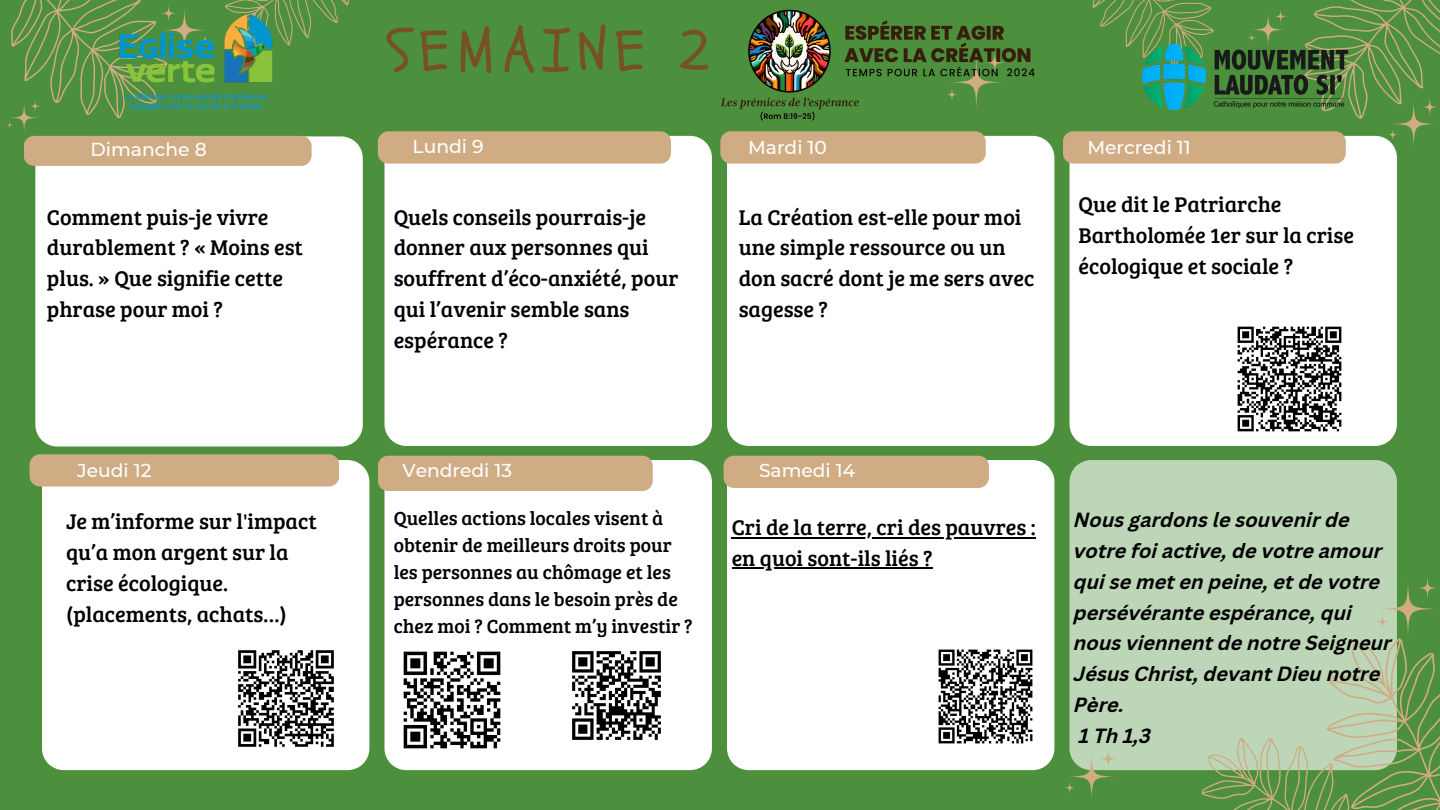
<style>
.page{position:relative;width:1440px;height:810px;background:#4c8f3c}
.page>*{position:absolute;margin:0;border:0;box-sizing:border-box;transform-origin:0 0}
.t1{font:59.7px "Schoolbell";letter-spacing:.13em;color:#765126}
.t2{font:22px/30.8px "Bree Serif";color:#000}
.t3{font:italic 700 20px/30.8px "Canva Sans";color:#000}
.t4{font:19.6px/27px "Bree Serif";color:#000}
.t5{font:500 18.7px "Montserrat";color:#fff}
.t6{font:500 18.6px "Montserrat";color:#fff}
</style>
<div class="page">
<svg style="left:11px;top:0;width:130px;height:119px"></svg>
<svg style="left:1305px;top:0;width:135px;height:119px"></svg>
<svg style="left:225px;top:0;width:124px;height:46px"></svg>
<svg style="left:1092px;top:0;width:122px;height:82px"></svg>
<div style="left:35px;top:136px;width:327px;height:311px;background:#fff"></div>
<div style="left:384px;top:136px;width:328px;height:310px;background:#fff"></div>
<div style="left:24px;top:136px;width:288px;height:30px;background:#cfac84;border-radius:10px"></div>
<div style="left:378px;top:131px;width:293px;height:33px;background:#cfac84;border-radius:10px"></div>
<div style="left:42px;top:460px;width:327px;height:310px;background:#fff"></div>
<div style="left:384px;top:460px;width:328px;height:310px;background:#fff"></div>
<div style="left:727px;top:460px;width:327px;height:310px;background:#fff"></div>
<div style="left:30px;top:454px;width:309px;height:33px;background:#cfac84;border-radius:10px"></div>
<div style="left:378px;top:456px;width:275px;height:35px;background:#cfac84;border-radius:10px"></div>
<div style="left:727px;top:136px;width:327px;height:310px;background:#fff"></div>
<div style="left:720px;top:131px;width:266px;height:33px;background:#cfac84;border-radius:10px"></div>
<div style="left:724px;top:456px;width:265px;height:32px;background:#cfac84;border-radius:10px"></div>
<div style="left:1069px;top:460px;width:328px;height:310px;background:#bed6b8"></div>
<div style="left:1069px;top:136px;width:328px;height:310px;background:#fff"></div>
<div style="left:1063px;top:131px;width:283px;height:33px;background:#cfac84;border-radius:10px"></div>
<svg style="left:8px;top:102px;width:32px;height:32px"></svg>
<svg style="left:5px;top:120px;width:9px;height:10px"></svg>
<svg style="left:28px;top:99px;width:14px;height:14px"></svg>
<svg style="left:1380px;top:580px;width:56px;height:57px"></svg>
<svg style="left:1415px;top:576px;width:25px;height:25px"></svg>
<svg style="left:1189px;top:614px;width:251px;height:196px"></svg>
<svg style="left:1390px;top:101px;width:47px;height:46px"></svg>
<svg style="left:1386px;top:128px;width:13px;height:13px"></svg>
<svg style="left:1420px;top:97px;width:20px;height:20px"></svg>
<svg style="left:1250px;top:11px;width:36px;height:36px"></svg>
<svg style="left:1247px;top:33px;width:10px;height:10px"></svg>
<svg style="left:1273px;top:8px;width:16px;height:16px"></svg>
<svg style="left:1067px;top:752px;width:49px;height:49px"></svg>
<svg style="left:1063px;top:781px;width:14px;height:14px"></svg>
<svg style="left:1098px;top:748px;width:21px;height:22px"></svg>
<img style="left:722px;top:9px;width:313px;height:112px">
<img style="left:1143px;top:45px;width:213px;height:64px">
<img style="left:114px;top:9px;width:163px;height:109px">
<img style="left:1233px;top:323px;width:113px;height:112px">
<img style="left:233px;top:646px;width:106px;height:105px">
<img style="left:397px;top:646px;width:109px;height:108px">
<img style="left:567px;top:646px;width:100px;height:99px">
<img style="left:935px;top:645px;width:102px;height:102px">
<hr style="left:732px;top:537px;width:304px;height:1px;background:#000">
<hr style="left:732px;top:568px;width:201px;height:1px;background:#000">
<p class="t1" style="left:387px;top:12px;width:324px">SEMAINE 2</p>
<h4 class="t5" style="left:90px;top:138px;width:118px">Dimanche 8</h4>
<h4 class="t5" style="left:413px;top:135px;width:73px">Lundi 9</h4>
<h4 class="t6" style="left:1087px;top:136px;width:105px">Mercredi 11</h4>
<h3 class="t2" style="left:1078px;top:188px;width:277px">Que dit le Patriarche<br>Bartholomée 1er sur la crise écologique et sociale ?</h3>
<p class="t6" style="left:748px;top:136px;width:80px">Mardi 10</p>
<h3 class="t2" style="left:47px;top:200px;width:257px">Comment puis-je vivre durablement ? « Moins est plus. » Que signifie cette phrase pour moi ?</h3>
<h3 class="t2" style="left:394px;top:200px;width:286px">Quels conseils pourrais-je donner aux personnes qui souffrent d’éco-anxiété, pour qui l’avenir semble sans espérance ?</h3>
<p class="t2" style="left:739px;top:200px;width:297px">La Création est-elle pour moi une simple ressource ou un don sacré dont je me sers avec sagesse ?</p>
<h1 class="t6" style="left:77px;top:459px;width:76px">Jeudi 12</h1>
<p class="t6" style="left:402px;top:459px;width:111px">Vendredi 13</p>
<p class="t6" style="left:759px;top:459px;width:98px">Samedi 14</p>
<h3 class="t2" style="left:66px;top:505px;width:252px">Je m’informe sur l'impact qu’a mon argent sur la crise écologique. (placements, achats…)</h3>
<h4 class="t4" style="left:394px;top:503px;width:301px">Quelles actions locales visent à obtenir de meilleurs droits pour les personnes au chômage et les personnes dans le besoin près de chez moi ? Comment m’y investir ?</h4>
<h4 class="t2" style="left:732px;top:511px;width:306px">Cri de la terre, cri des pauvres :</h4>
<h3 class="t2" style="left:732px;top:542px;width:202px">en quoi sont-ils liés ?</h3>
<p class="t3" style="left:1074px;top:507px;width:319px">Nous gardons le souvenir de votre foi active, de votre amour qui se met en peine, et de votre persévérante espérance, qui nous viennent de notre Seigneur<br>Jésus Christ, devant Dieu notre<br>Père.<br>1 Th 1,3</p>
</div>
